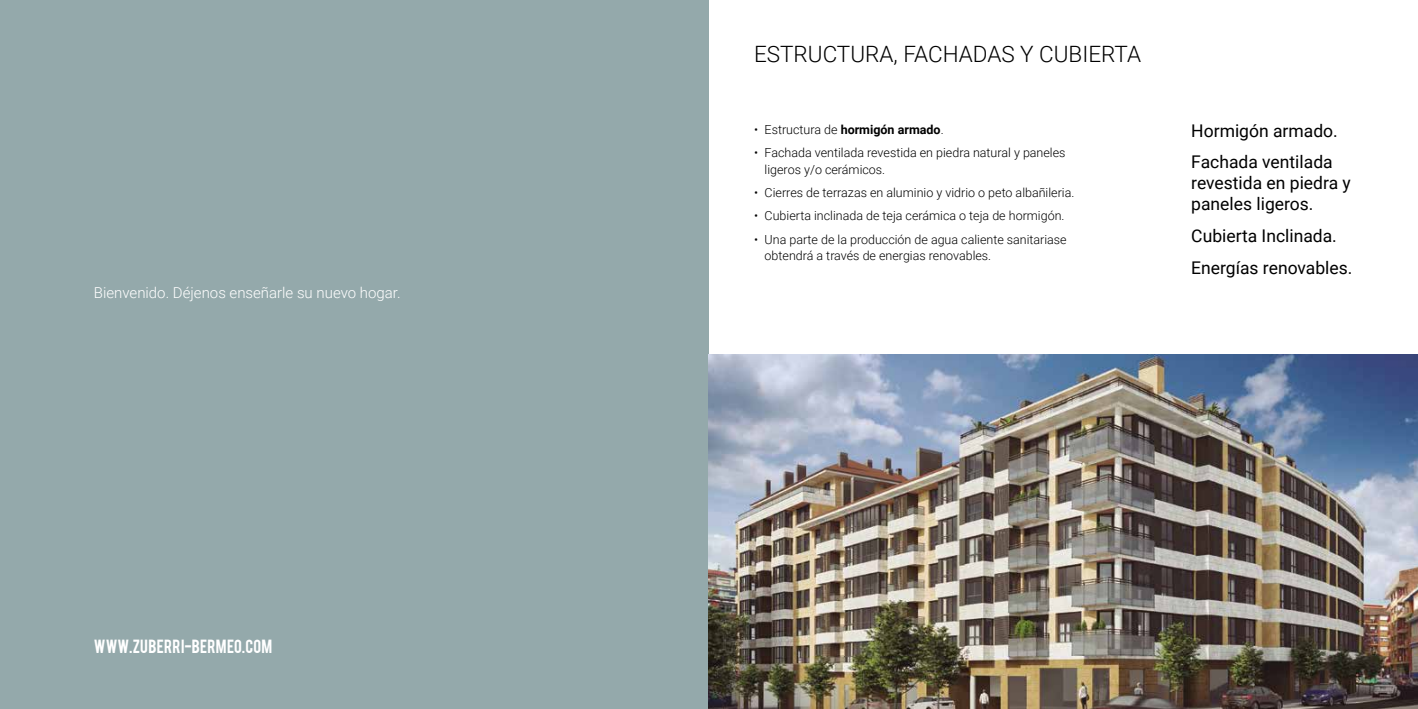
<style>
.page{position:relative;width:1418px;height:709px;background:#fff}
.page>*{position:absolute;margin:0;border:0;box-sizing:border-box;transform-origin:0 0}
.t1{font:300 22.5px "Roboto";color:#000}
.t2{font:17.5px/31.6px "Roboto";color:#000}
.t3{font:300 15px "Roboto";color:#fff}
.t4{font:15px "Bebas";letter-spacing:.02em;color:#fff}
.t5{font:300 12.5px/16.2px "Roboto";color:#000}
.s1{font-weight:700}
</style>
<div class="page">
<div style="left:0;top:0;width:709px;height:709px;background:#94a9ab"></div>
<img style="left:709px;top:354px;width:708px;height:355px">
<p class="t3" style="left:94px;top:282px;width:308px">Bienvenido. Déjenos enseñarle su nuevo hogar.</p>
<p class="t4" style="left:94px;top:635px;width:180px">WWW.ZUBERRI-BERMEO.COM</p>
<h1 class="t1" style="left:754px;top:38px;width:389px">ESTRUCTURA, FACHADAS Y CUBIERTA</h1>
<p class="t5" style="left:754px;top:121px;width:191px">• Estructura de <span class="s1">hormigón armado</span>.</p>
<p class="t5" style="left:764px;top:144px;width:302px;text-indent:-11px">• Fachada ventilada revestida en piedra natural y paneles ligeros y/o cerámicos.</p>
<p class="t5" style="left:754px;top:184px;width:322px">• Cierres de terrazas en aluminio y vidrio o peto albañileria.</p>
<p class="t5" style="left:754px;top:207px;width:312px">• Cubierta inclinada de teja cerámica o teja de hormigón.</p>
<p class="t5" style="left:764px;top:231px;width:303px;text-indent:-11px">• Una parte de la producción de agua caliente sanitariase obtendrá a través de energias renovables.</p>
<h2 class="t2" style="left:1191px;top:114px;width:148px">Hormigón armado.<br>Fachada ventilada</h2>
<h2 class="t2" style="left:1191px;top:172px;width:161px;line-height:21px">revestida en piedra y paneles ligeros.</h2>
<h2 class="t2" style="left:1191px;top:219px;width:163px">Cubierta Inclinada.<br>Energías renovables.</h2>
</div>
